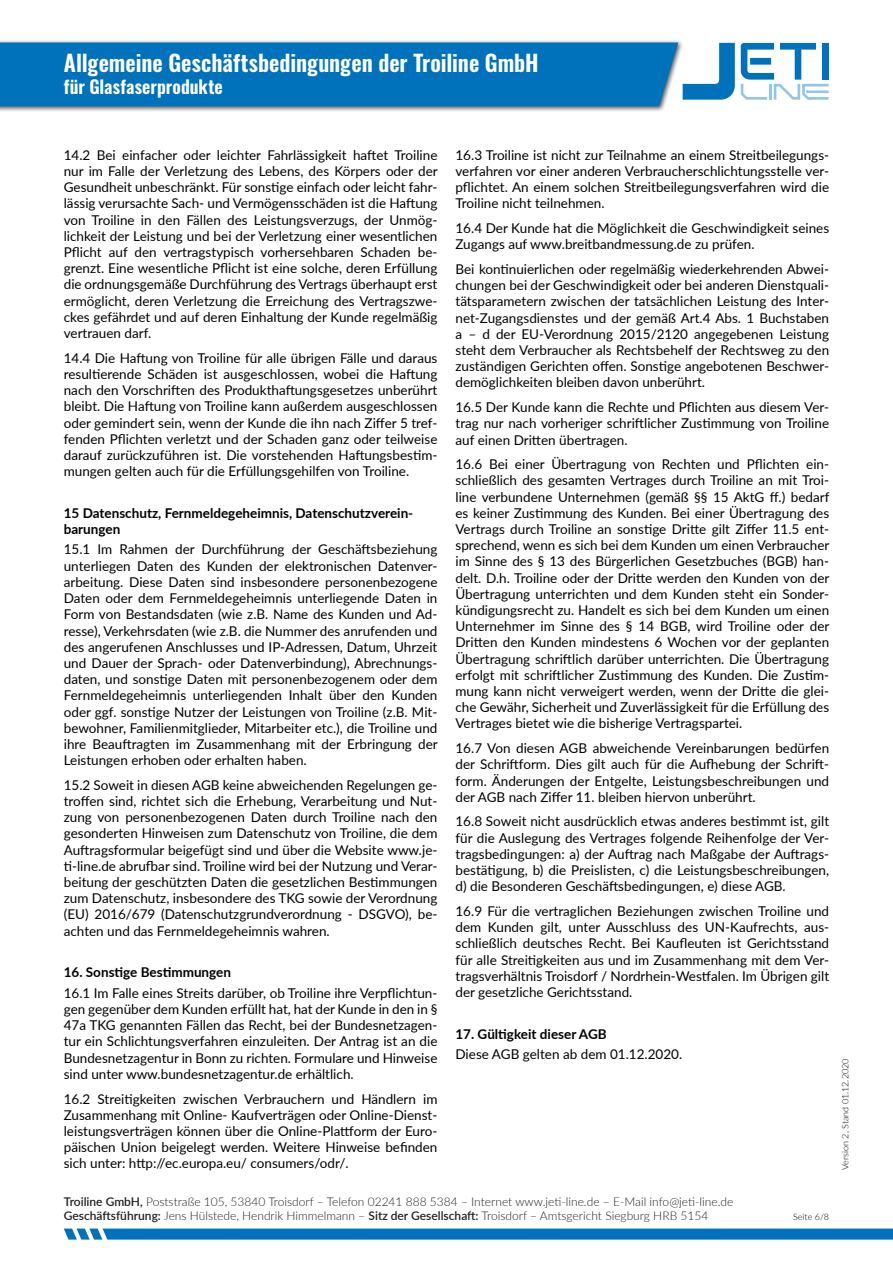
<style>
.page{position:relative;width:893px;height:1263px;background:#fff}
.page>*{position:absolute;margin:0;border:0;box-sizing:border-box;transform-origin:0 0}
.t1{font:600 22.5px "Oswald";letter-spacing:-.005em;color:#fff}
.t2{font:600 18px "Oswald";letter-spacing:.005em;color:#fff}
.Text__9_Px__schwarz{font:13.5px/16.2px "Lato";color:#000;text-align:justify}
.Text__9_Px__schwarz-2{font:700 13.5px/16.2px "Lato";color:#000}
.t3{font:300 12px/14.4px "Lato";color:#231f20}
.t4{font:300 9px "Lato";color:#000}
.s1{font-weight:600}
</style>
<div class="page">
<div style="left:0;top:39px;width:684px;height:73px;background:#231f20;opacity:.75"></div>
<svg style="left:64px;top:1228px;width:829px;height:11px;background:#127cc0"></svg>
<div style="left:0;top:43px;width:735px;height:63px;background:#0072bc"></div>
<svg style="left:741px;top:43px;width:88px;height:57px"></svg>
<h1 class="t1" style="left:64px;top:47px;width:476px">Allgemeine Geschäftsbedingungen der Troiline GmbH</h1>
<h2 class="t2" style="left:64px;top:74px;width:161px">für Glasfaserprodukte</h2>
<p class="Text__9_Px__schwarz" style="left:64px;top:146px;width:375px">14.2 Bei einfacher oder leichter Fahrlässigkeit haftet Troiline nur im Falle der Verletzung des Lebens, des Körpers oder der Gesundheit unbeschränkt. Für sonstige einfach oder leicht fahr&shy;lässig verursachte Sach- und Vermögensschäden ist die Haftung von Troiline in den Fällen des Leistungsverzugs, der Unmög&shy;lichkeit der Leistung und bei der Verletzung einer wesentlichen Pflicht auf den vertragstypisch vorhersehbaren Schaden be&shy;grenzt. Eine wesentliche Pflicht ist eine solche, deren Erfüllung die ordnungsgemäße Durchführung des Vertrags überhaupt erst ermöglicht, deren Verletzung die Erreichung des Vertragszwe&shy;ckes gefährdet und auf deren Einhaltung der Kunde regelmäßig vertrauen darf.</p>
<p class="Text__9_Px__schwarz" style="left:64px;top:349px;width:375px">14.4 Die Haftung von Troiline für alle übrigen Fälle und daraus resultierende Schäden ist ausgeschlossen, wobei die Haftung nach den Vorschriften des Produkthaftungsgesetzes unberührt bleibt. Die Haftung von Troiline kann außerdem ausgeschlossen oder gemindert sein, wenn der Kunde die ihn nach Ziffer 5 tref&shy;fenden Pflichten verletzt und der Schaden ganz oder teilweise darauf zurückzuführen ist. Die vorstehenden Haftungsbestim&shy;mungen gelten auch für die Erfüllungsgehilfen von Troiline.</p>
<p class="Text__9_Px__schwarz-2" style="left:64px;top:504px;width:351px">15 Datenschutz, Fernmeldegeheimnis, Datenschutzverein&shy;barungen</p>
<p class="Text__9_Px__schwarz" style="left:64px;top:541px;width:375px">15.1 Im Rahmen der Durchführung der Geschäftsbeziehung unterliegen Daten des Kunden der elektronischen Datenver&shy;arbeitung. Diese Daten sind insbesondere personenbezogene Daten oder dem Fernmeldegeheimnis unterliegende Daten in Form von Bestandsdaten (wie z.B. Name des Kunden und Ad&shy;resse), Verkehrsdaten (wie z.B. die Nummer des anrufenden und des angerufenen Anschlusses und IP-Adressen, Datum, Uhrzeit und Dauer der Sprach- oder Datenverbindung), Abrechnungs&shy;daten, und sonstige Daten mit personenbezogenem oder dem Fernmeldegeheimnis unterliegenden Inhalt über den Kunden oder ggf. sonstige Nutzer der Leistungen von Troiline (z.B. Mit&shy;bewohner, Familienmitglieder, Mitarbeiter etc.), die Troiline und ihre Beauftragten im Zusammenhang mit der Erbringung der Leistungen erhoben oder erhalten haben.</p>
<p class="Text__9_Px__schwarz" style="left:64px;top:776px;width:375px">15.2 Soweit in diesen AGB keine abweichenden Regelungen ge&shy;troffen sind, richtet sich die Erhebung, Verarbeitung und Nut&shy;zung von personenbezogenen Daten durch Troiline nach den gesonderten Hinweisen zum Datenschutz von Troiline, die dem Auftragsformular beigefügt sind und über die Website www.je&shy;ti-line.de abrufbar sind. Troiline wird bei der Nutzung und Verar&shy;beitung der geschützten Daten die gesetzlichen Bestimmungen zum Datenschutz, insbesondere des TKG sowie der Verordnung (EU) 2016/679 (Datenschutzgrundverordnung - DSGVO), be&shy;achten und das Fernmeldegeheimnis wahren.</p>
<p class="Text__9_Px__schwarz-2" style="left:64px;top:964px;width:169px">16. Sonstige Bestimmungen</p>
<p class="Text__9_Px__schwarz" style="left:64px;top:984px;width:375px">16.1 Im Falle eines Streits darüber, ob Troiline ihre Verpflichtun&shy;gen gegenüber dem Kunden erfüllt hat, hat der Kunde in den in § 47a TKG genannten Fällen das Recht, bei der Bundesnetzagen&shy;tur ein Schlichtungsverfahren einzuleiten. Der Antrag ist an die Bundesnetzagentur in Bonn zu richten. Formulare und Hinweise sind unter www.bundesnetzagentur.de erhältlich.</p>
<p class="Text__9_Px__schwarz" style="left:64px;top:1090px;width:375px">16.2 Streitigkeiten zwischen Verbrauchern und Händlern im Zusammenhang mit Online- Kaufverträgen oder Online-Dienst&shy;leistungsverträgen können über die Online-Plattform der Euro&shy;päischen Union beigelegt werden. Weitere Hinweise befinden sich unter: http://ec.europa.eu/ consumers/odr/.</p>
<p class="Text__9_Px__schwarz" style="left:455px;top:146px;width:375px">16.3 Troiline ist nicht zur Teilnahme an einem Streitbeilegungs&shy;verfahren vor einer anderen Verbraucherschlichtungsstelle ver&shy;pflichtet. An einem solchen Streitbeilegungsverfahren wird die Troiline nicht teilnehmen.</p>
<p class="Text__9_Px__schwarz" style="left:455px;top:219px;width:375px">16.4 Der Kunde hat die Möglichkeit die Geschwindigkeit seines<br>Zugangs auf www.breitbandmessung.de zu prüfen.</p>
<p class="Text__9_Px__schwarz" style="left:455px;top:260px;width:375px">Bei kontinuierlichen oder regelmäßig wiederkehrenden Abwei&shy;chungen bei der Geschwindigkeit oder bei anderen Dienstquali&shy;tätsparametern zwischen der tatsächlichen Leistung des Inter&shy;net-Zugangsdienstes und der gemäß Art.4 Abs. 1 Buchstaben a – d der EU-Verordnung 2015/2120 angegebenen Leistung steht dem Verbraucher als Rechtsbehelf der Rechtsweg zu den zuständigen Gerichten offen. Sonstige angebotenen Beschwer&shy;demöglichkeiten bleiben davon unberührt.</p>
<p class="Text__9_Px__schwarz" style="left:455px;top:398px;width:375px">16.5 Der Kunde kann die Rechte und Pflichten aus diesem Ver&shy;trag nur nach vorheriger schriftlicher Zustimmung von Troiline auf einen Dritten übertragen.</p>
<p class="Text__9_Px__schwarz" style="left:455px;top:456px;width:375px">16.6 Bei einer Übertragung von Rechten und Pflichten ein&shy;schließlich des gesamten Vertrages durch Troiline an mit Troi&shy;line verbundene Unternehmen (gemäß §§ 15 AktG ff.) bedarf es keiner Zustimmung des Kunden. Bei einer Übertragung des Vertrags durch Troiline an sonstige Dritte gilt Ziffer 11.5 ent&shy;sprechend, wenn es sich bei dem Kunden um einen Verbraucher im Sinne des § 13 des Bürgerlichen Gesetzbuches (BGB) han&shy;delt. D.h. Troiline oder der Dritte werden den Kunden von der Übertragung unterrichten und dem Kunden steht ein Sonder&shy;kündigungsrecht zu. Handelt es sich bei dem Kunden um einen Unternehmer im Sinne des § 14 BGB, wird Troiline oder der Dritten den Kunden mindestens 6 Wochen vor der geplanten Übertragung schriftlich darüber unterrichten. Die Übertragung erfolgt mit schriftlicher Zustimmung des Kunden. Die Zustim&shy;mung kann nicht verweigert werden, wenn der Dritte die glei&shy;che Gewähr, Sicherheit und Zuverlässigkeit für die Erfüllung des Vertrages bietet wie die bisherige Vertragspartei.</p>
<p class="Text__9_Px__schwarz" style="left:455px;top:739px;width:375px">16.7 Von diesen AGB abweichende Vereinbarungen bedürfen der Schriftform. Dies gilt auch für die Aufhebung der Schrift&shy;form. Änderungen der Entgelte, Leistungsbeschreibungen und der AGB nach Ziffer 11. bleiben hiervon unberührt.</p>
<p class="Text__9_Px__schwarz" style="left:455px;top:813px;width:375px">16.8 Soweit nicht ausdrücklich etwas anderes bestimmt ist, gilt für die Auslegung des Vertrages folgende Reihenfolge der Ver&shy;tragsbedingungen: a) der Auftrag nach Maßgabe der Auftrags&shy;bestätigung, b) die Preislisten, c) die Leistungsbeschreibungen, d) die Besonderen Geschäftsbedingungen, e) diese AGB.</p>
<p class="Text__9_Px__schwarz" style="left:455px;top:902px;width:375px">16.9 Für die vertraglichen Beziehungen zwischen Troiline und dem Kunden gilt, unter Ausschluss des UN-Kaufrechts, aus&shy;schließlich deutsches Recht. Bei Kaufleuten ist Gerichtsstand für alle Streitigkeiten aus und im Zusammenhang mit dem Ver&shy;tragsverhältnis Troisdorf / Nordrhein-Westfalen. Im Übrigen gilt der gesetzliche Gerichtsstand.</p>
<p class="Text__9_Px__schwarz-2" style="left:455px;top:1025px;width:153px">17. Gültigkeit dieser AGB</p>
<p class="Text__9_Px__schwarz" style="left:455px;top:1045px;width:228px">Diese AGB gelten ab dem 01.12.2020.</p>
<p class="t3" style="left:64px;top:1194px;width:671px"><span class="s1">Troiline GmbH,</span> Poststraße 105, 53840 Troisdorf – Telefon 02241 888 5384 – Internet www.jeti-line.de – E-Mail info@jeti-line.de<br><span class="s1">Geschäftsführung:</span> Jens Hülstede, Hendrik Himmelmann – <span class="s1">Sitz der Gesellschaft:</span> Troisdorf – Amtsgericht Siegburg HRB 5154</p>
<p class="t4" style="left:793px;top:1211px;width:38px">Seite 6/8</p>
<p class="t4" style="left:839px;top:1170px;width:113px;rotate:-90deg">Version 2, Stand 01.12.2020</p>
</div>
